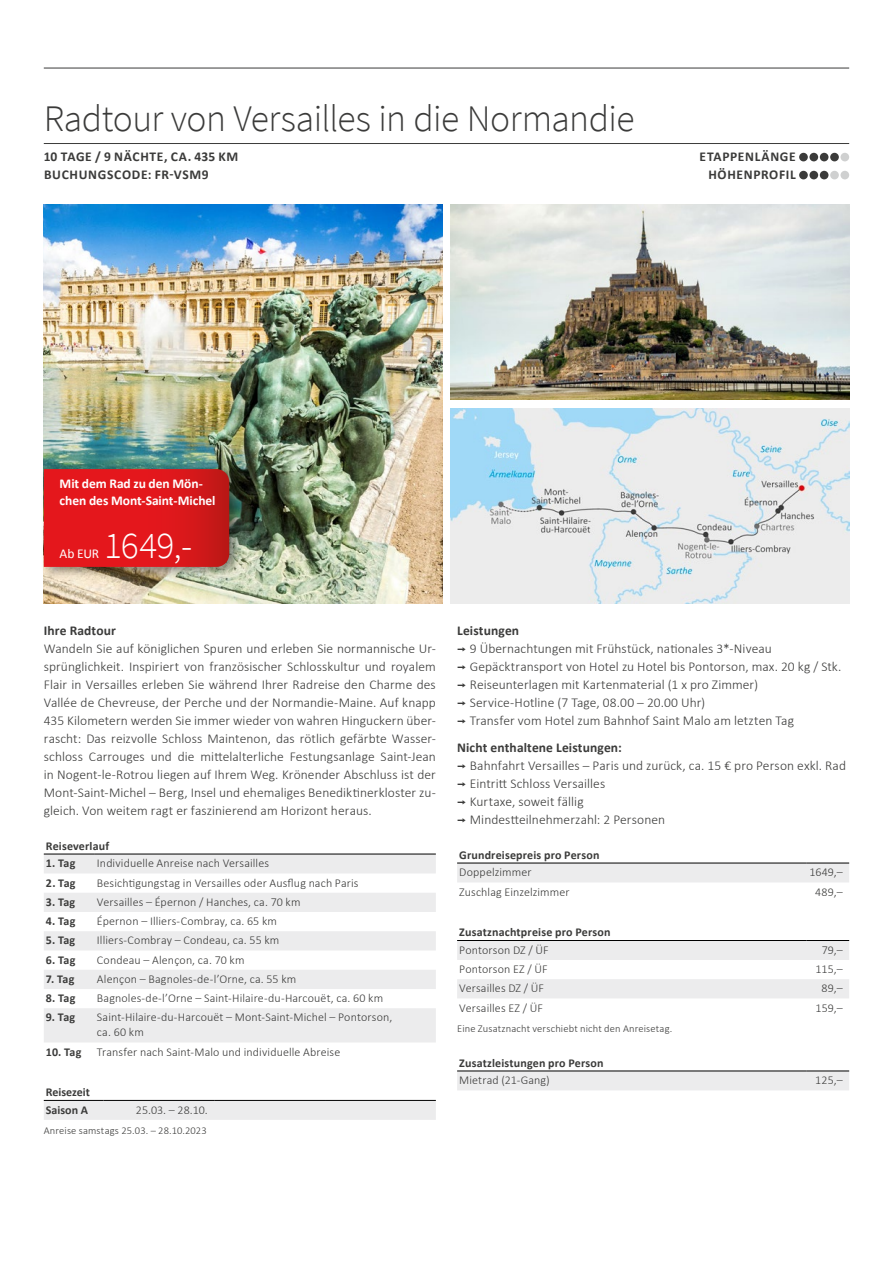
<style>
.page{position:relative;width:893px;height:1263px;background:#fff}
.page>*{position:absolute;margin:0;border:0;box-sizing:border-box;transform-origin:0 0}
.t1{font:300 37.5px "Source Sans Pro";letter-spacing:-.015em;color:#3b3b3a}
.t2{font:300 37.5px "Source Sans Pro";color:#fff}
.t3{font:300 13.5px/18px "Calibri";letter-spacing:.005em;color:#3b3b3a}
.t4{font:700 13.5px/18px "Calibri";letter-spacing:.05em;color:#3b3b3a}
.t5{font:700 13.5px/17.2px "Calibri";letter-spacing:-.005em;color:#fff}
.t6{font:700 13.5px "Calibri";letter-spacing:.01em;color:#3b3b3a}
.t7{font:13.5px "Calibri";color:#fff}
.t8{font:300 12px/15px "Calibri";letter-spacing:.01em;color:#3b3b3a}
.t9{font:700 12px/17.7px "Calibri";letter-spacing:.015em;color:#3b3b3a}
.t10{font:300 10.5px "Calibri";letter-spacing:.015em;color:#3b3b3a}
.s1{font-weight:700}
.s2{font-family:"Interstate";font-weight:400}
</style>
<div class="page">
<img style="left:44px;top:204px;width:398px;height:400px">
<img style="left:451px;top:204px;width:398px;height:196px">
<img style="left:451px;top:408px;width:398px;height:196px">
<div style="left:40px;top:463px;width:204px;height:116px;background:#000;opacity:.45"></div>
<svg style="left:44px;top:469px;width:185px;height:98px;background:#dc171b"></svg>
<hr style="left:44px;top:143px;width:805px;height:1px;background:#3b3b3a">
<hr style="left:44px;top:68px;width:805px;height:1px;background:#3b3b3a">
<div style="left:799px;top:153px;width:9px;height:8px;background:#3b3b3a;border-radius:50%"></div>
<div style="left:809px;top:153px;width:9px;height:8px;background:#3b3b3a;border-radius:50%"></div>
<div style="left:820px;top:153px;width:8px;height:8px;background:#3b3b3a;border-radius:50%"></div>
<div style="left:830px;top:153px;width:9px;height:8px;background:#3b3b3a;border-radius:50%"></div>
<div style="left:840px;top:153px;width:9px;height:8px;background:#cfd0d0;border-radius:50%"></div>
<div style="left:799px;top:171px;width:9px;height:8px;background:#3b3b3a;border-radius:50%"></div>
<div style="left:809px;top:171px;width:9px;height:8px;background:#3b3b3a;border-radius:50%"></div>
<div style="left:820px;top:171px;width:8px;height:8px;background:#3b3b3a;border-radius:50%"></div>
<div style="left:830px;top:171px;width:9px;height:8px;background:#cfd0d0;border-radius:50%"></div>
<div style="left:840px;top:171px;width:9px;height:8px;background:#cfd0d0;border-radius:50%"></div>
<svg style="left:44px;top:855px;width:392px;height:187px;fill:#ececed"></svg>
<hr style="left:44px;top:854px;width:51px;height:1px;background:#000">
<hr style="left:95px;top:854px;width:341px;height:1px;background:#000">
<div style="left:44px;top:1101px;width:392px;height:19px;background:#ececed"></div>
<hr style="left:44px;top:1100px;width:59px;height:1px;background:#000">
<hr style="left:103px;top:1100px;width:111px;height:1px;background:#000">
<hr style="left:214px;top:1100px;width:111px;height:1px;background:#000">
<hr style="left:325px;top:1100px;width:111px;height:1px;background:#000">
<div style="left:457px;top:864px;width:392px;height:18px;background:#ececed"></div>
<hr style="left:457px;top:863px;width:349px;height:1px;background:#000">
<hr style="left:806px;top:863px;width:43px;height:1px;background:#000">
<svg style="left:457px;top:941px;width:392px;height:57px"></svg>
<hr style="left:457px;top:940px;width:349px;height:1px;background:#000">
<hr style="left:806px;top:940px;width:43px;height:1px;background:#000">
<div style="left:457px;top:1072px;width:392px;height:18px;background:#ececed"></div>
<hr style="left:457px;top:1071px;width:349px;height:1px;background:#000">
<hr style="left:806px;top:1071px;width:43px;height:1px;background:#000">
<h1 class="t1" style="left:44px;top:96px;width:592px">Radtour von Versailles in die Normandie</h1>
<p class="t4" style="left:44px;top:147px;width:196px">10 TAGE / 9 NÄCHTE, CA. 435 KM<br>BUCHUNGSCODE: FR-VSM9</p>
<p class="t4" style="left:700px;top:147px;width:98px;text-align:right">ETAPPENLÄNGE<br>HÖHENPROFIL</p>
<p class="t5" style="left:60px;top:474px;width:157px">Mit dem Rad zu den Mön&shy;chen des Mont-Saint-Michel</p>
<p class="t7" style="left:60px;top:544px;width:41px">Ab EUR</p>
<h1 class="t2" style="left:104px;top:522px;width:90px">1649,-</h1>
<p class="t6" style="left:44px;top:621px;width:74px">Ihre Radtour</p>
<p class="t3" style="left:44px;top:640px;width:394px;text-align:justify">Wandeln Sie auf königlichen Spuren und erleben Sie normannische Ur&shy;sprünglichkeit. Inspiriert von französischer Schlosskultur und royalem Flair in Versailles erleben Sie während Ihrer Radreise den Charme des Vallée de Chevreuse, der Perche und der Normandie-Maine. Auf knapp 435 Kilometern werden Sie immer wieder von wahren Hinguckern über&shy;rascht: Das reizvolle Schloss Maintenon, das rötlich gefärbte Wasser&shy;schloss Carrouges und die mittelalterliche Festungsanlage Saint-Jean in Nogent-le-Rotrou liegen auf Ihrem Weg. Krönender Abschluss ist der Mont-Saint-Michel – Berg, Insel und ehemaliges Benediktinerkloster zu&shy;gleich. Von weitem ragt er faszinierend am Horizont heraus.</p>
<p class="t9" style="left:46px;top:836px;width:65px">Reiseverlauf</p>
<p class="t9" style="left:46px;top:854px;width:31px">1. Tag</p>
<p class="t8" style="left:97px;top:856px;width:174px">Individuelle Anreise nach Versailles</p>
<p class="t9" style="left:46px;top:873px;width:31px">2. Tag</p>
<p class="t8" style="left:97px;top:875px;width:263px">Besichtigungstag in Versailles oder Ausflug nach Paris</p>
<p class="t9" style="left:46px;top:893px;width:31px">3. Tag</p>
<p class="t8" style="left:97px;top:894px;width:205px">Versailles – Épernon / Hanches, ca. 70 km</p>
<p class="t9" style="left:46px;top:912px;width:31px">4. Tag</p>
<p class="t8" style="left:97px;top:914px;width:182px">Épernon – Illiers-Combray, ca. 65 km</p>
<p class="t9" style="left:46px;top:931px;width:31px">5. Tag</p>
<p class="t8" style="left:97px;top:933px;width:184px">Illiers-Combray – Condeau, ca. 55 km</p>
<p class="t9" style="left:46px;top:950px;width:31px">6. Tag</p>
<p class="t8" style="left:97px;top:952px;width:149px">Condeau – Alençon, ca. 70 km</p>
<p class="t9" style="left:46px;top:970px;width:30px">7. Tag</p>
<p class="t8" style="left:97px;top:971px;width:201px">Alençon – Bagnoles-de-l’Orne, ca. 55 km</p>
<p class="t9" style="left:46px;top:989px;width:31px">8. Tag</p>
<p class="t8" style="left:97px;top:991px;width:288px">Bagnoles-de-l’Orne – Saint-Hilaire-du-Harcouët, ca. 60 km</p>
<p class="t9" style="left:46px;top:1008px;width:31px">9. Tag</p>
<p class="t8" style="left:97px;top:1010px;width:297px">Saint-Hilaire-du-Harcouët – Mont-Saint-Michel – Pontorson, ca. 60 km</p>
<p class="t9" style="left:46px;top:1042px;width:37px">10. Tag</p>
<p class="t8" style="left:97px;top:1044px;width:245px">Transfer nach Saint-Malo und individuelle Abreise</p>
<p class="t9" style="left:46px;top:1083px;width:45px">Reisezeit<br>Saison A</p>
<p class="t8" style="left:136px;top:1102px;width:73px">25.03. – 28.10.</p>
<p class="t10" style="left:44px;top:1124px;width:164px">Anreise samstags 25.03. – 28.10.2023</p>
<p class="t3" style="left:457px;top:622px;width:386px"><span class="s1">Leistungen<br></span><span class="s2">¬</span> 9 Übernachtungen mit Frühstück, nationales 3*-Niveau<br><span class="s2">¬</span> Gepäcktransport von Hotel zu Hotel bis Pontorson, max. 20 kg / Stk. <span class="s2">¬</span> Reiseunterlagen mit Kartenmaterial (1 x pro Zimmer)<br><span class="s2">¬</span> Service-Hotline (7 Tage, 08.00 – 20.00 Uhr)<br><span class="s2">¬</span> Transfer vom Hotel zum Bahnhof Saint Malo am letzten Tag</p>
<p class="t3" style="left:457px;top:739px;width:390px"><span class="s1">Nicht enthaltene Leistungen:<br></span><span class="s2">¬</span> Bahnfahrt Versailles – Paris und zurück, ca. 15 € pro Person exkl. Rad <span class="s2">¬</span> Eintritt Schloss Versailles<br><span class="s2">¬</span> Kurtaxe, soweit fällig<br><span class="s2">¬</span> Mindestteilnehmerzahl: 2 Personen</p>
<p class="t9" style="left:459px;top:845px;width:142px">Grundreisepreis pro Person</p>
<p class="t8" style="left:459px;top:865px;width:74px">Doppelzimmer</p>
<p class="t8" style="left:809px;top:865px;width:35px">1649,–</p>
<p class="t8" style="left:459px;top:884px;width:112px">Zuschlag Einzelzimmer</p>
<p class="t8" style="left:815px;top:884px;width:29px">489,–</p>
<p class="t9" style="left:459px;top:923px;width:153px">Zusatznachtpreise pro Person</p>
<p class="t8" style="left:459px;top:942px;width:91px">Pontorson DZ / ÜF</p>
<p class="t8" style="left:822px;top:942px;width:23px">79,–</p>
<p class="t8" style="left:459px;top:961px;width:90px">Pontorson EZ / ÜF</p>
<p class="t8" style="left:815px;top:961px;width:29px">115,–</p>
<p class="t8" style="left:459px;top:981px;width:86px">Versailles DZ / ÜF</p>
<p class="t8" style="left:822px;top:981px;width:23px">89,–</p>
<p class="t8" style="left:459px;top:1000px;width:85px">Versailles EZ / ÜF</p>
<p class="t8" style="left:816px;top:1000px;width:29px">159,–</p>
<p class="t10" style="left:457px;top:1022px;width:217px">Eine Zusatznacht verschiebt nicht den Anreisetag.</p>
<p class="t9" style="left:459px;top:1053px;width:146px">Zusatzleistungen pro Person</p>
<p class="t8" style="left:459px;top:1073px;width:92px">Mietrad (21-Gang)</p>
<p class="t8" style="left:815px;top:1073px;width:29px">125,–</p>
</div>
